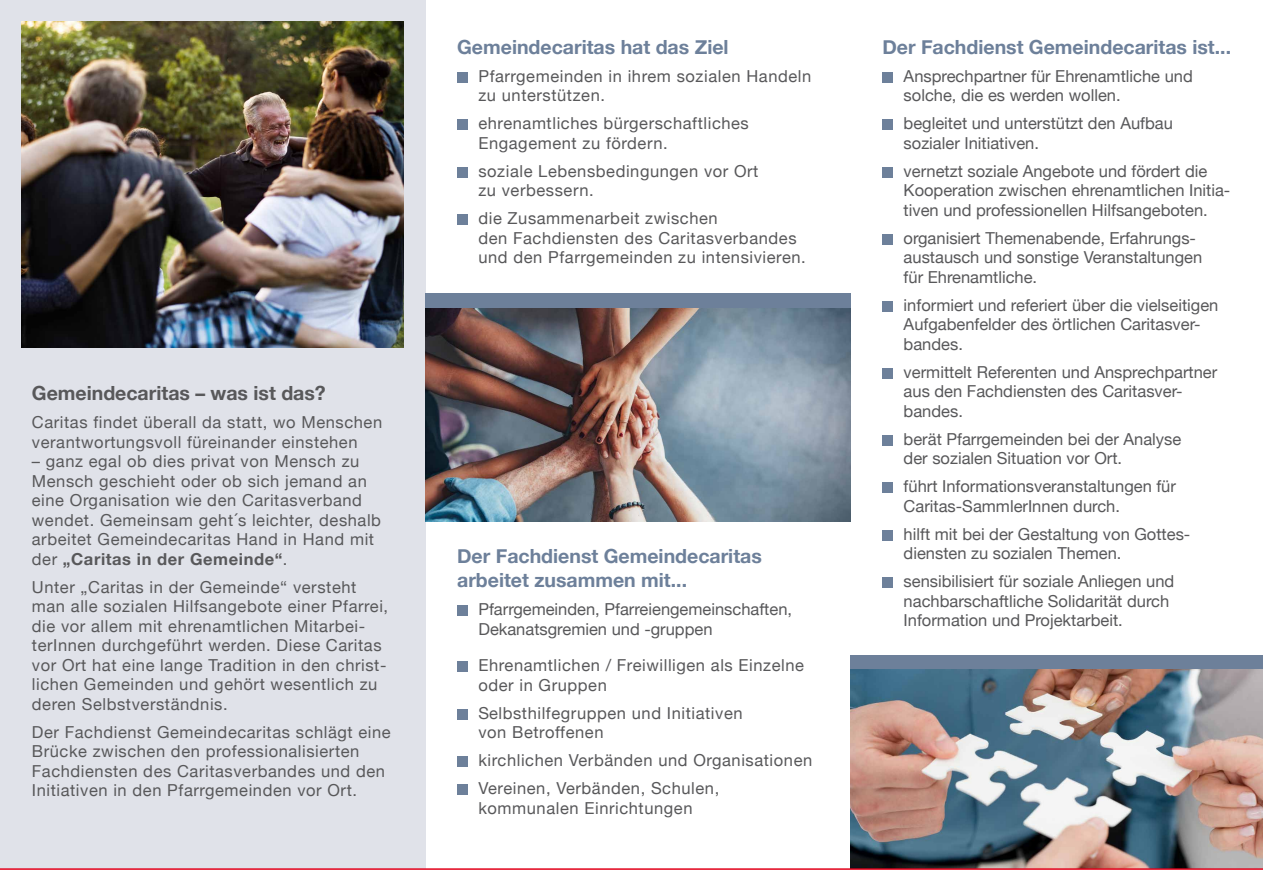
<style>
.page{position:relative;width:1263px;height:893px;background:#fff}
.page>*{position:absolute;margin:0;border:0;box-sizing:border-box;transform-origin:0 0}
.t1{font:700 19.5px/24px "Helvetica Neue";color:#6d809a}
.t2{font:700 19.5px "Helvetica Neue";color:#58585a}
.t3{font:16.5px/19.5px "Helvetica Neue";letter-spacing:.035em;color:#58585a}
.t4{font:16.5px/19.5px "Helvetica Neue";color:#58585a}
.s1{font-weight:700}
</style>
<div class="page">
<div style="left:0;top:0;width:425px;height:868px;background:#e0e2e9"></div>
<div style="left:425px;top:293px;width:425px;height:15px;background:#6d809a"></div>
<div style="left:850px;top:655px;width:413px;height:15px;background:#6d809a"></div>
<div style="left:457px;top:72px;width:10px;height:10px;background:#6d809a"></div>
<div style="left:457px;top:120px;width:10px;height:10px;background:#6d809a"></div>
<div style="left:457px;top:167px;width:10px;height:10px;background:#6d809a"></div>
<div style="left:457px;top:215px;width:10px;height:10px;background:#6d809a"></div>
<div style="left:882px;top:72px;width:10px;height:10px;background:#6d809a"></div>
<div style="left:882px;top:120px;width:10px;height:10px;background:#6d809a"></div>
<div style="left:882px;top:167px;width:10px;height:10px;background:#6d809a"></div>
<div style="left:882px;top:234px;width:10px;height:10px;background:#6d809a"></div>
<div style="left:882px;top:301px;width:10px;height:10px;background:#6d809a"></div>
<div style="left:882px;top:368px;width:10px;height:10px;background:#6d809a"></div>
<div style="left:882px;top:435px;width:10px;height:10px;background:#6d809a"></div>
<div style="left:882px;top:483px;width:10px;height:10px;background:#6d809a"></div>
<div style="left:882px;top:530px;width:10px;height:10px;background:#6d809a"></div>
<div style="left:882px;top:578px;width:10px;height:10px;background:#6d809a"></div>
<div style="left:457px;top:606px;width:10px;height:10px;background:#6d809a"></div>
<div style="left:457px;top:662px;width:10px;height:10px;background:#6d809a"></div>
<div style="left:457px;top:709px;width:10px;height:10px;background:#6d809a"></div>
<div style="left:457px;top:757px;width:10px;height:10px;background:#6d809a"></div>
<div style="left:457px;top:785px;width:10px;height:10px;background:#6d809a"></div>
<img style="left:425px;top:308px;width:425px;height:213px">
<img style="left:21px;top:21px;width:383px;height:326px">
<img style="left:850px;top:670px;width:413px;height:198px">
<hr style="left:0;top:868px;width:1263px;height:2px;background:#e2001a">
<p class="t2" style="left:32px;top:378px;width:295px">Gemeindecaritas – was ist das?</p>
<p class="t3" style="left:32px;top:414px;width:352px">Caritas findet überall da statt, wo Menschen verantwortungsvoll füreinander einstehen</p>
<p class="t3" style="left:32px;top:453px;width:351px">– ganz egal ob dies privat von Mensch zu Mensch geschieht oder ob sich jemand an eine Organisation wie den Caritasverband wendet. Gemeinsam geht´s leichter, deshalb arbeitet Gemeindecaritas Hand in Hand mit der <span class="s1">„Caritas in der Gemeinde“</span>.</p>
<p class="t3" style="left:32px;top:578px;width:358px">Unter „Caritas in der Gemeinde“ versteht man alle sozialen Hilfsangebote einer Pfarrei, die vor allem mit ehrenamtlichen Mitarbei&shy;terInnen durchgeführt werden. Diese Caritas vor Ort hat eine lange Tradition in den christ&shy;lichen Gemeinden und gehört wesentlich zu deren Selbstverständnis.</p>
<p class="t3" style="left:32px;top:723px;width:360px">Der Fachdienst Gemeindecaritas schlägt eine Brücke zwischen den professionalisierten Fachdiensten des Caritasverbandes und den Initiativen in den Pfarrgemeinden vor Ort.</p>
<p class="t1" style="left:457px;top:35px;width:273px">Gemeindecaritas hat das Ziel</p>
<p class="t3" style="left:478px;top:67px;width:334px">Pfarrgemeinden in ihrem sozialen Handeln zu unterstützen.</p>
<p class="t3" style="left:478px;top:115px;width:272px">ehrenamtliches bürgerschaftliches<br>Engagement zu fördern.</p>
<p class="t3" style="left:478px;top:162px;width:282px">soziale Lebensbedingungen vor Ort zu verbessern.</p>
<p class="t3" style="left:478px;top:210px;width:329px">die Zusammenarbeit zwischen<br>den Fachdiensten des Caritasverbandes und den Pfarrgemeinden zu intensivieren.</p>
<p class="t1" style="left:457px;top:545px;width:306px">Der Fachdienst Gemeindecaritas arbeitet zusammen mit...</p>
<p class="t4" style="left:478px;top:601px;width:315px">Pfarrgemeinden, Pfarreiengemeinschaften,<br>Dekanatsgremien und -gruppen</p>
<p class="t3" style="left:478px;top:657px;width:327px">Ehrenamtlichen / Freiwilligen als Einzelne oder in Gruppen</p>
<p class="t3" style="left:478px;top:704px;width:266px">Selbsthilfegruppen und Initiativen von Betroffenen</p>
<p class="t3" style="left:478px;top:747px;width:335px;line-height:28px">kirchlichen Verbänden und Organisationen<br>Vereinen, Verbänden, Schulen,</p>
<p class="t3" style="left:478px;top:799px;width:216px">kommunalen Einrichtungen</p>
<p class="t1" style="left:882px;top:35px;width:350px">Der Fachdienst Gemeindecaritas ist...</p>
<p class="t4" style="left:904px;top:67px;width:291px">Ansprechpartner für Ehrenamtliche und solche, die es werden wollen.</p>
<p class="t4" style="left:904px;top:115px;width:271px">begleitet und unterstützt den Aufbau sozialer Initiativen.</p>
<p class="t4" style="left:904px;top:162px;width:328px">vernetzt soziale Angebote und fördert die<br>Kooperation zwischen ehrenamtlichen Initia&shy;tiven und professionellen Hilfsangeboten.</p>
<p class="t4" style="left:904px;top:229px;width:300px">organisiert Themenabende, Erfahrungs&shy;austausch und sonstige Veranstaltungen für Ehrenamtliche.</p>
<p class="t4" style="left:904px;top:296px;width:316px">informiert und referiert über die vielseitigen<br>Aufgabenfelder des örtlichen Caritasver&shy;bandes.</p>
<p class="t4" style="left:904px;top:363px;width:315px">vermittelt Referenten und Ansprechpartner aus den Fachdiensten des Caritasver&shy;bandes.</p>
<p class="t4" style="left:904px;top:430px;width:279px">berät Pfarrgemeinden bei der Analyse der sozialen Situation vor Ort.</p>
<p class="t4" style="left:904px;top:478px;width:274px">führt Informationsveranstaltungen für<br>Caritas-SammlerInnen durch.</p>
<p class="t4" style="left:904px;top:525px;width:288px">hilft mit bei der Gestaltung von Gottes&shy;diensten zu sozialen Themen.</p>
<p class="t4" style="left:904px;top:573px;width:272px">sensibilisiert für soziale Anliegen und nachbarschaftliche Solidarität durch<br>Information und Projektarbeit.</p>
</div>
